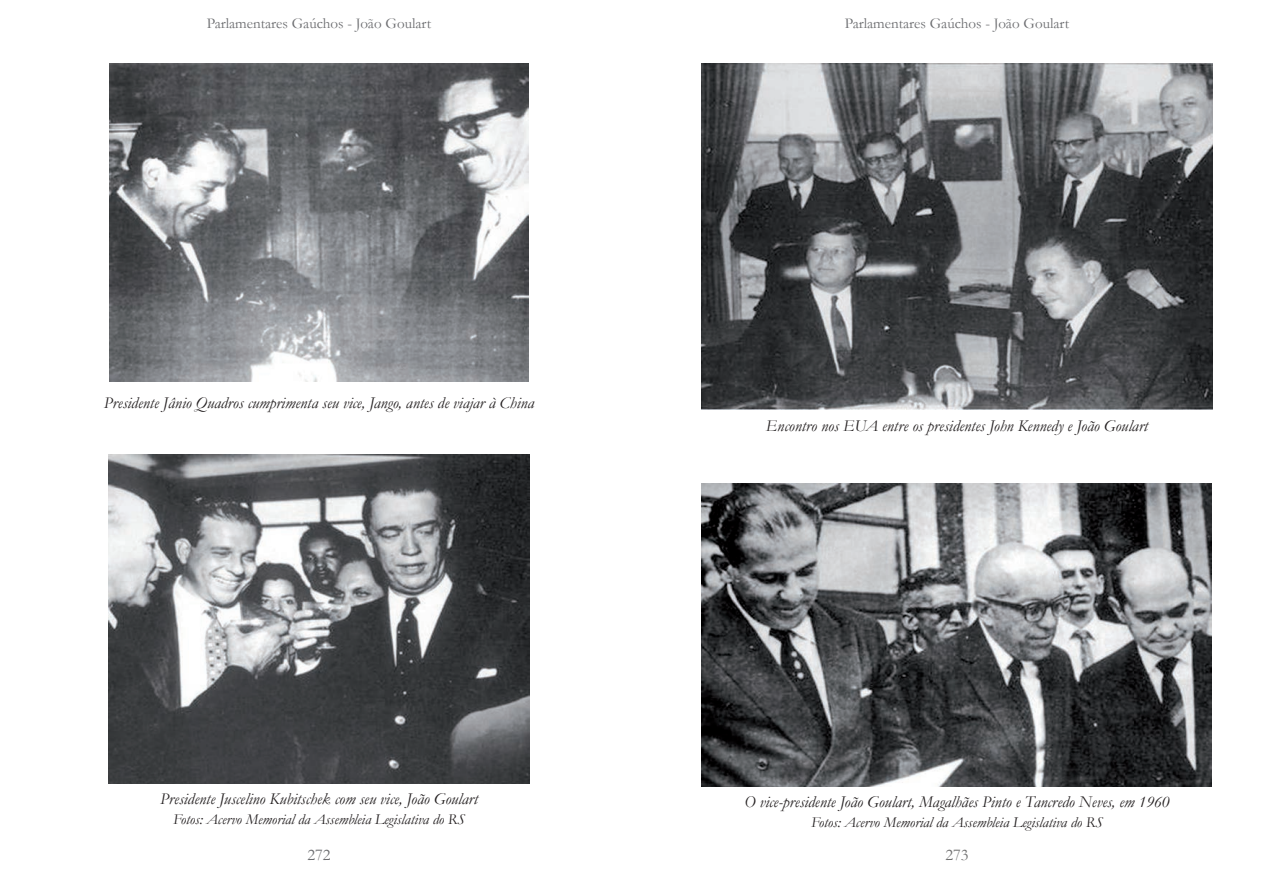
<style>
.page{position:relative;width:1276px;height:893px;background:#fff}
.page>*{position:absolute;margin:0;border:0;box-sizing:border-box;transform-origin:0 0}
.t1{font:italic 16.5px "Garamond";color:#231f20}
.t2{font:16.5px "Garamond";color:#6c6d70}
.t3{font:16.5px "Garamond";color:#707070}
.t4{font:italic 15px "Garamond";color:#231f20}
.t5{font:15px "Garamond";color:#6c6d70}
</style>
<div class="page">
<img style="left:109px;top:64px;width:420px;height:317px">
<img style="left:108px;top:454px;width:421px;height:330px">
<img style="left:702px;top:64px;width:510px;height:346px">
<img style="left:702px;top:483px;width:509px;height:304px">
<p class="t5" style="left:207px;top:13px;width:226px">Parlamentares Gaúchos - João Goulart</p>
<p class="t5" style="left:844px;top:13px;width:226px">Parlamentares Gaúchos - João Goulart</p>
<p class="t1" style="left:104px;top:392px;width:432px">Presidente Jânio Quadros cumprimenta seu vice, Jango, antes de viajar à China</p>
<p class="t1" style="left:160px;top:788px;width:319px">Presidente Juscelino Kubitschek com seu vice, João Goulart</p>
<p class="t4" style="left:173px;top:809px;width:293px">Fotos: Acervo Memorial da Assembleia Legislativa do RS</p>
<p class="t1" style="left:766px;top:415px;width:383px">Encontro nos EUA entre os presidentes John Kennedy e João Goulart</p>
<p class="t1" style="left:744px;top:791px;width:427px">O vice-presidente João Goulart, Magalhães Pinto e Tancredo Neves, em 1960</p>
<p class="t4" style="left:811px;top:812px;width:293px">Fotos: Acervo Memorial da Assembleia Legislativa do RS</p>
<p class="t2" style="left:307px;top:844px;width:25px">272</p>
<p class="t3" style="left:945px;top:844px;width:25px">273</p>
</div>
